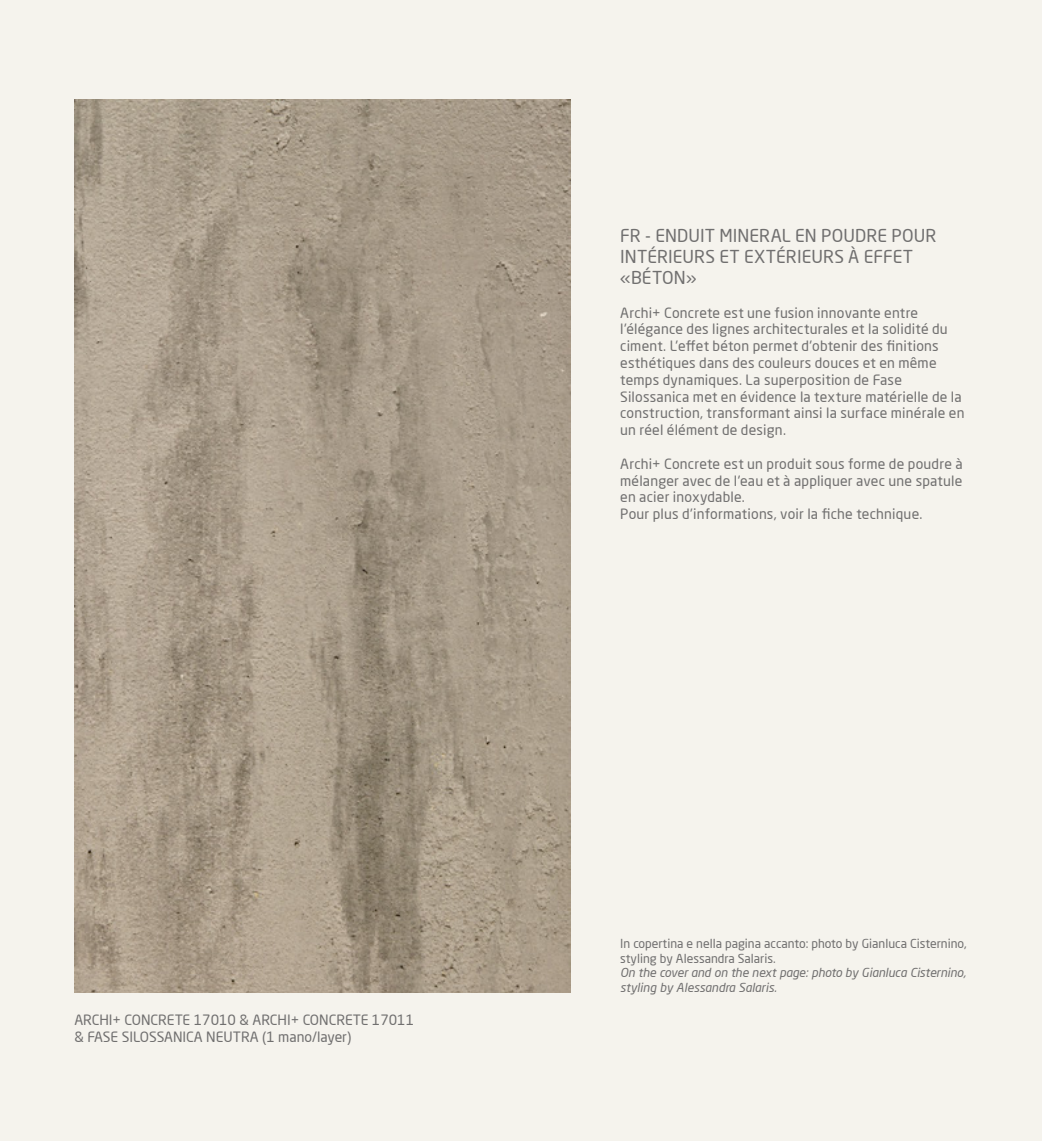
<style>
.page{position:relative;width:1042px;height:1141px;background:#fff}
.page>*{position:absolute;margin:0;border:0;box-sizing:border-box;transform-origin:0 0}
.t1{font:17.5px/21px "Neo Sans Pro";letter-spacing:.005em;color:#706f6f}
.t2{font:14px/16.8px "Neo Sans Pro";letter-spacing:.015em;color:#706f6f}
.t3{font:12.25px/14.7px "Neo Sans Pro";color:#706f6f}
.t4{font:italic 12.25px/14.7px "Neo Sans Pro";letter-spacing:-.005em;color:#706f6f}
</style>
<div class="page">
<div style="left:0;top:0;width:1041px;height:1141px;background:#f5f3ed"></div>
<img style="left:74px;top:99px;width:496px;height:893px">
<p class="t2" style="left:74px;top:1011px;width:341px">ARCHI+ CONCRETE 17010 &amp; ARCHI+ CONCRETE 17011 &amp; FASE SILOSSANICA NEUTRA (1 mano/layer)</p>
<p class="t1" style="left:620px;top:225px;width:318px">FR - ENDUIT MINERAL EN POUDRE POUR<br>INTÉRIEURS ET EXTÉRIEURS À EFFET «BÉTON»</p>
<p class="t2" style="left:620px;top:304px;width:346px">Archi+ Concrete est une fusion innovante entre l'élégance des lignes architecturales et la solidité du ciment. L'effet béton permet d'obtenir des finitions esthétiques dans des couleurs douces et en même temps dynamiques. La superposition de Fase Silossanica met en évidence la texture matérielle de la construction, transformant ainsi la surface minérale en un réel élément de design.</p>
<p class="t2" style="left:620px;top:455px;width:344px">Archi+ Concrete est un produit sous forme de poudre à mélanger avec de l'eau et à appliquer avec une spatule en acier inoxydable.<br>Pour plus d'informations, voir la fiche technique.</p>
<p class="t3" style="left:620px;top:936px;width:348px">In copertina e nella pagina accanto: photo by Gianluca Cisternino, styling by Alessandra Salaris.</p>
<p class="t4" style="left:620px;top:965px;width:347px">On the cover and on the next page: photo by Gianluca Cisternino, styling by Alessandra Salaris.</p>
</div>
